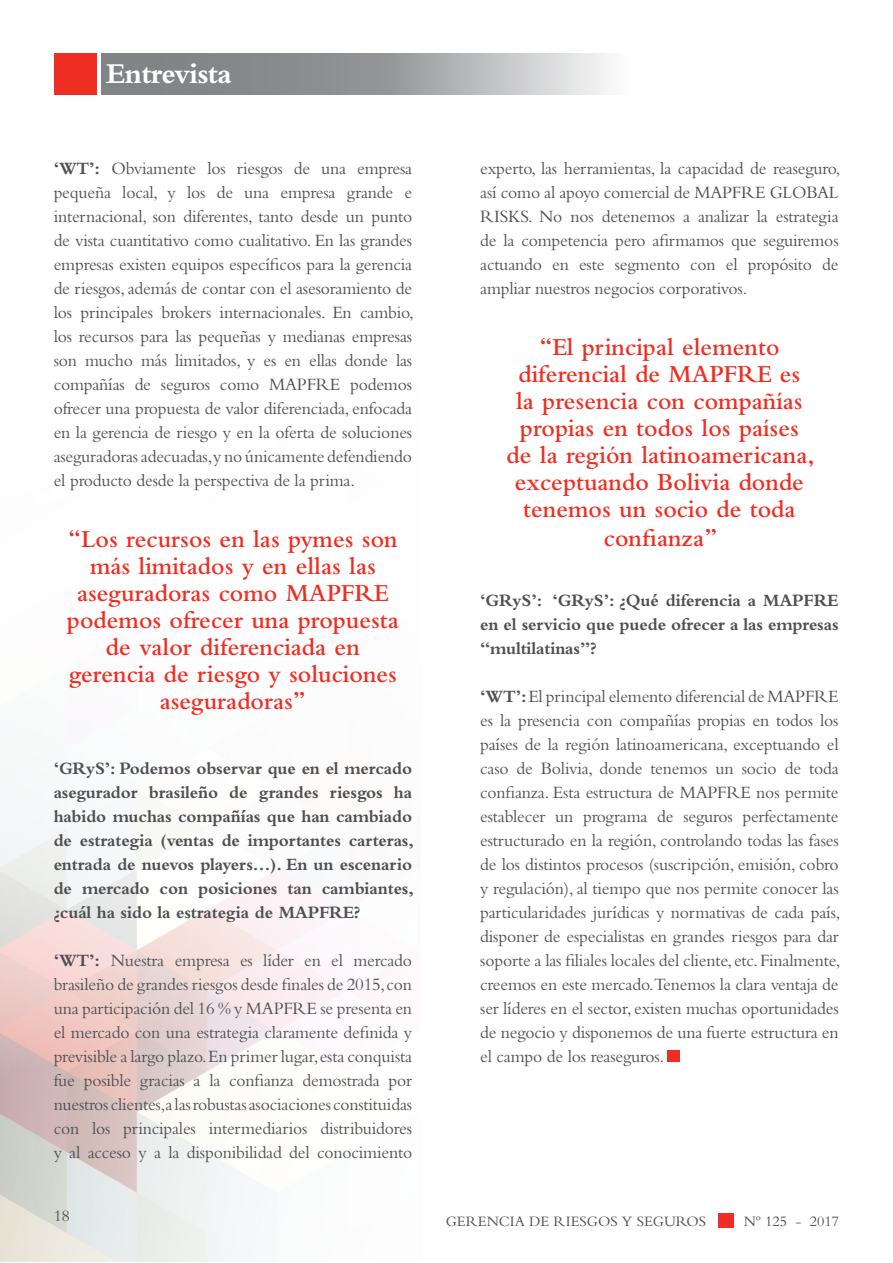
<style>
.page{position:relative;width:893px;height:1263px;background:#fff}
.page>*{position:absolute;margin:0;border:0;box-sizing:border-box;transform-origin:0 0}
.t1{font:700 30px "Bembo Std";letter-spacing:-.025em;color:#fff}
.t2{font:600 25.5px/27.2px "Bembo Std";color:#ee2e22;text-align:center}
.t3{font:18px/24px "Bembo Std";letter-spacing:-.01em;color:#505052;text-align:justify}
.t4{font:700 18px/24px "Bembo Std";letter-spacing:-.01em;color:#505052;text-align:justify}
.t5{font:16.5px "Bembo Std";color:#505052}
.t6{font:15px "Bembo Std";color:#505052}
.s1{font-weight:700}
</style>
<div class="page">
<svg style="left:0;top:53px;width:423px;height:1209px"></svg>
<div style="left:54px;top:54px;width:43px;height:41px;background:#ee2e22"></div>
<svg style="left:101px;top:54px;width:506px;height:41px"></svg>
<div style="left:668px;top:1050px;width:12px;height:12px;background:#ee2e22"></div>
<div style="left:718px;top:1213px;width:15px;height:15px;background:#ee2e22"></div>
<h1 class="t1" style="left:106px;top:57px;width:127px">Entrevista</h1>
<p class="t3" style="left:54px;top:156px;width:362px"><span class="s1">‘WT’:</span> Obviamente los riesgos de una empresa pequeña local, y los de una empresa grande e internacional, son diferentes, tanto desde un punto de vista cuantitativo como cualitativo. En las grandes empresas existen equipos específicos para la gerencia de riesgos, además de contar con el asesoramiento de los principales brokers internacionales. En cambio, los recursos para las pequeñas y medianas empresas son mucho más limitados, y es en ellas donde las compañías de seguros como MAPFRE podemos ofrecer una propuesta de valor diferenciada, enfocada en la gerencia de riesgo y en la oferta de soluciones aseguradoras adecuadas,y no únicamente defendiendo el producto desde la perspectiva de la prima.</p>
<h2 class="t2" style="left:67px;top:526px;width:333px">“Los recursos en las pymes son más limitados y en ellas las aseguradoras como MAPFRE podemos ofrecer una propuesta de valor diferenciada en gerencia de riesgo y soluciones aseguradoras”</h2>
<p class="t4" style="left:54px;top:756px;width:362px">‘GRyS’: Podemos observar que en el mercado asegurador brasileño de grandes riesgos ha habido muchas compañías que han cambiado de estrategia (ventas de importantes carteras, entrada de nuevos players…). En un escenario de mercado con posiciones tan cambiantes, ¿cuál ha sido la estrategia de MAPFRE?</p>
<p class="t3" style="left:54px;top:948px;width:360px"><span class="s1">‘WT’:</span> Nuestra empresa es líder en el mercado brasileño de grandes riesgos desde finales de 2015, con una participación del 16 % y MAPFRE se presenta en el mercado con una estrategia claramente definida y previsible a largo plazo. En primer lugar, esta conquista fue posible gracias a la confianza demostrada por nuestros clientes,a las robustas asociaciones constituidas con los principales intermediarios distribuidores y al acceso y a la disponibilidad del conocimiento</p>
<p class="t5" style="left:54px;top:1206px;width:18px">18</p>
<p class="t3" style="left:480px;top:156px;width:362px">experto, las herramientas, la capacidad de reaseguro, así como al apoyo comercial de MAPFRE GLOBAL RISKS. No nos detenemos a analizar la estrategia de la competencia pero afirmamos que seguiremos actuando en este segmento con el propósito de ampliar nuestros negocios corporativos.</p>
<h2 class="t2" style="left:507px;top:334px;width:310px">“El principal elemento diferencial de MAPFRE es<br>la presencia con compañías propias en todos los países de la región latinoamericana, exceptuando Bolivia donde tenemos un socio de toda confianza”</h2>
<p class="t4" style="left:480px;top:588px;width:360px">‘GRyS’: ‘GRyS’: ¿Qué diferencia a MAPFRE en el servicio que puede ofrecer a las empresas “multilatinas”?</p>
<p class="t3" style="left:480px;top:684px;width:362px"><span class="s1">‘WT’:</span> El principal elemento diferencial de MAPFRE es la presencia con compañías propias en todos los países de la región latinoamericana, exceptuando el caso de Bolivia, donde tenemos un socio de toda confianza. Esta estructura de MAPFRE nos permite establecer un programa de seguros perfectamente estructurado en la región, controlando todas las fases de los distintos procesos (suscripción, emisión, cobro y regulación), al tiempo que nos permite conocer las particularidades jurídicas y normativas de cada país, disponer de especialistas en grandes riesgos para dar soporte a las filiales locales del cliente, etc. Finalmente, creemos en este mercado.Tenemos la clara ventaja de ser líderes en el sector, existen muchas oportunidades de negocio y disponemos de una fuerte estructura en el campo de los reaseguros.</p>
<p class="t6" style="left:446px;top:1212px;width:262px">GERENCIA DE RIESGOS Y SEGUROS</p>
<p class="t6" style="left:744px;top:1212px;width:97px">Nº 125 - 2017</p>
</div>
